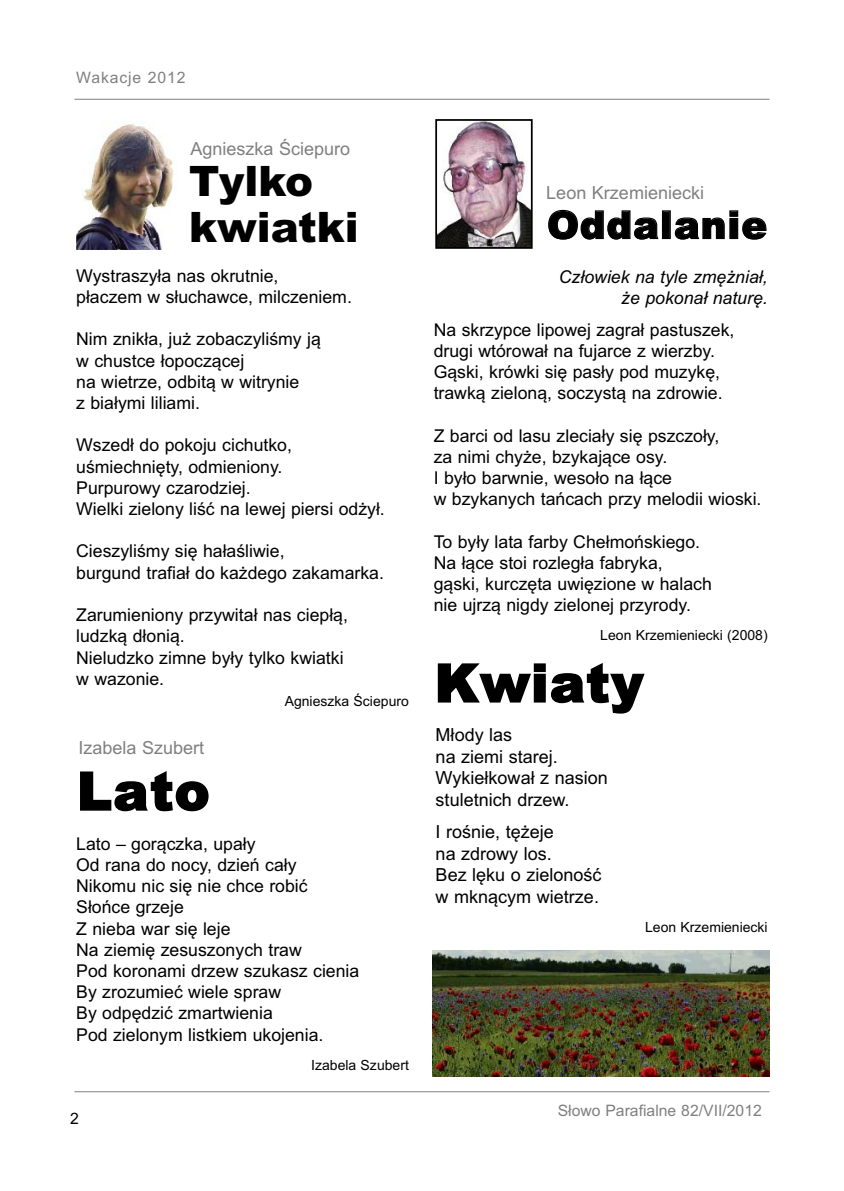
<style>
.page{position:relative;width:844px;height:1191px;background:#fff}
.page>*{position:absolute;margin:0;border:0;box-sizing:border-box;transform-origin:0 0}
.t1{font:900 52.5px "Arial";letter-spacing:.025em;color:#000}
.t2{font:900 42px/45.5px "Arial";color:#000}
.t3{font:900 38.5px "Arial";letter-spacing:.025em;color:#000}
.t4{font:18.03px/21.7px "Arial";color:#000}
.t5{font:18.03px "Arial";color:#808080}
.t6{font:17.68px/21.2px "Arial";color:#000}
.t7{font:italic 17.68px/21.2px "Arial";color:#000;text-align:right}
.t8{font:15.75px "Arial";color:#808080}
.t9{font:15.75px "Arial";letter-spacing:.055em;color:#808080}
.t10{font:15.75px "Arial";color:#000}
.t11{font:14px "Arial";color:#000}
</style>
<div class="page">
<img style="left:77px;top:124px;width:97px;height:125px">
<img style="left:432px;top:950px;width:337px;height:126px">
<hr style="left:74px;top:1091px;width:695px;height:1px;background:#808080">
<hr style="left:74px;top:99px;width:695px;height:1px;background:#808080">
<img style="left:438px;top:122px;width:91px;height:124px">
<div style="left:435px;top:119px;width:97px;height:130px;border:2px solid #000"></div>
<p class="t9" style="left:76px;top:69px;width:111px">Wakacje 2012</p>
<p class="t5" style="left:190px;top:138px;width:161px">Agnieszka Ściepuro</p>
<h2 class="t2" style="left:189px;top:159px;width:171px">Tylko kwiatki</h2>
<p class="t6" style="left:76px;top:265px;width:277px">Wystraszyła nas okrutnie,<br>płaczem w słuchawce, milczeniem.</p>
<p class="t6" style="left:76px;top:329px;width:246px">Nim znikła, już zobaczyliśmy ją w chustce łopoczącej<br>na wietrze, odbitą w witrynie<br>z białymi liliami.</p>
<p class="t6" style="left:76px;top:435px;width:310px">Wszedł do pokoju cichutko, uśmiechnięty, odmieniony.<br>Purpurowy czarodziej.<br>Wielki zielony liść na lewej piersi odżył.</p>
<p class="t6" style="left:76px;top:541px;width:309px">Cieszyliśmy się hałaśliwie,<br>burgund trafiał do każdego zakamarka.</p>
<p class="t6" style="left:76px;top:604px;width:273px">Zarumieniony przywitał nas ciepłą, ludzką dłonią.<br>Nieludzko zimne były tylko kwiatki w wazonie.</p>
<p class="t11" style="left:284px;top:693px;width:126px">Agnieszka Ściepuro</p>
<p class="t5" style="left:78px;top:737px;width:127px">Izabela Szubert</p>
<h1 class="t1" style="left:77px;top:761px;width:134px">Lato</h1>
<p class="t6" style="left:76px;top:833px;width:284px">Lato – gorączka, upały<br>Od rana do nocy, dzień cały<br>Nikomu nic się nie chce robić<br>Słońce grzeje<br>Z nieba war się leje<br>Na ziemię zesuszonych traw<br>Pod koronami drzew szukasz cienia<br>By zrozumieć wiele spraw<br>By odpędzić zmartwienia<br>Pod zielonym listkiem ukojenia.</p>
<p class="t11" style="left:311px;top:1056px;width:99px">Izabela Szubert</p>
<p class="t10" style="left:70px;top:1109px;width:10px">2</p>
<p class="t5" style="left:546px;top:182px;width:159px">Leon Krzemieniecki</p>
<h3 class="t3" style="left:547px;top:203px;width:221px">Oddalanie</h3>
<p class="t7" style="left:558px;top:266px;width:210px">Człowiek na tyle zmężniał, że pokonał naturę.</p>
<p class="t6" style="left:433px;top:319px;width:302px">Na skrzypce lipowej zagrał pastuszek, drugi wtórował na fujarce z wierzby.<br>Gąski, krówki się pasły pod muzykę, trawką zieloną, soczystą na zdrowie.</p>
<p class="t6" style="left:433px;top:425px;width:329px">Z barci od lasu zleciały się pszczoły,<br>za nimi chyże, bzykające osy.<br>I było barwnie, wesoło na łące<br>w bzykanych tańcach przy melodii wioski.</p>
<p class="t6" style="left:433px;top:531px;width:280px">To były lata farby Chełmońskiego.<br>Na łące stoi rozległa fabryka, gąski, kurczęta uwięzione w halach nie ujrzą nigdy zielonej przyrody.</p>
<p class="t11" style="left:600px;top:627px;width:169px">Leon Krzemieniecki (2008)</p>
<h1 class="t1" style="left:434px;top:653px;width:210px">Kwiaty</h1>
<p class="t4" style="left:435px;top:724px;width:174px">Młody las<br>na ziemi starej.<br>Wykiełkował z nasion stuletnich drzew.</p>
<p class="t4" style="left:435px;top:821px;width:167px">I rośnie, tężeje<br>na zdrowy los.<br>Bez lęku o zieloność w mknącym wietrze.</p>
<p class="t11" style="left:645px;top:919px;width:124px">Leon Krzemieniecki</p>
<p class="t8" style="left:557px;top:1101px;width:206px">Słowo Parafialne 82/VII/2012</p>
</div>
